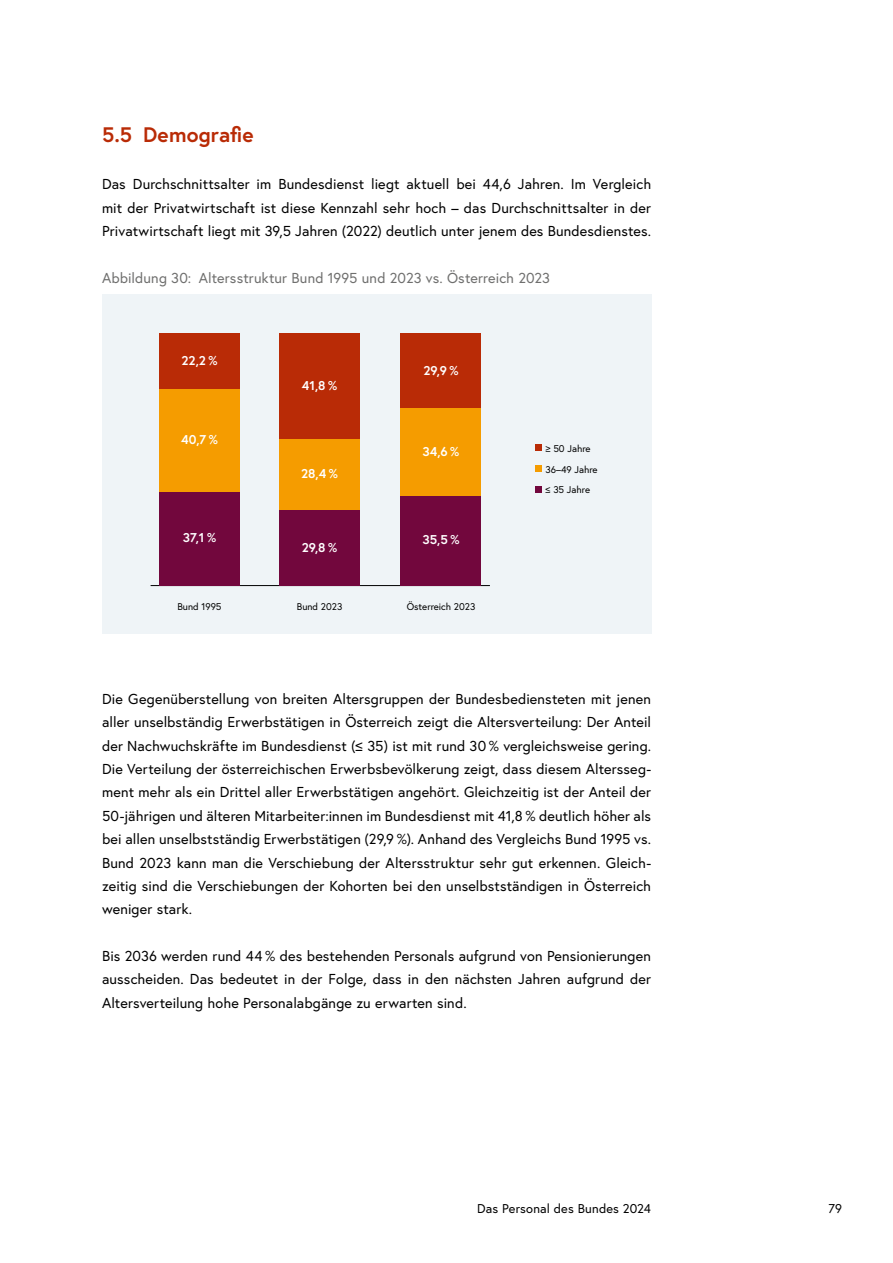
<style>
.page{position:relative;width:893px;height:1263px;background:#fff}
.page>*{position:absolute;margin:0;border:0;box-sizing:border-box;transform-origin:0 0}
.t1{font:700 21px "Europa Austria";letter-spacing:.005em;color:#b92b06}
.p_Abstand_danach{font:14.4px/23.4px "Europa Austria";letter-spacing:.01em;color:#000;text-align:justify}
.p_Abbildungstitel_Nummerierung{font:14.4px "Europa Austria";letter-spacing:.01em;color:#6f6f6e}
.t2{font:700 12.75px "Europa Austria";color:#fff}
.t3{font:12.75px "Europa Austria";letter-spacing:.015em;color:#000}
.t4{font:9.75px/20.7px "Europa Austria";color:#000}
</style>
<div class="page">
<div style="left:102px;top:294px;width:549px;height:340px;background:#eff4f7"></div>
<hr style="left:151px;top:585px;width:339px;height:1px;background:#000">
<div style="left:535px;top:444px;width:7px;height:7px;background:#b92b06"></div>
<div style="left:535px;top:465px;width:7px;height:7px;background:#f59c00"></div>
<div style="left:535px;top:486px;width:7px;height:6px;background:#72073d"></div>
<div style="left:159px;top:333px;width:81px;height:56px;background:#b92b06"></div>
<div style="left:279px;top:333px;width:81px;height:106px;background:#b92b06"></div>
<div style="left:400px;top:333px;width:81px;height:76px;background:#b92b06"></div>
<div style="left:159px;top:389px;width:81px;height:103px;background:#f59c00"></div>
<div style="left:279px;top:439px;width:81px;height:71px;background:#f59c00"></div>
<div style="left:400px;top:409px;width:81px;height:87px;background:#f59c00"></div>
<div style="left:159px;top:492px;width:81px;height:93px;background:#72073d"></div>
<div style="left:279px;top:510px;width:81px;height:75px;background:#72073d"></div>
<div style="left:400px;top:496px;width:81px;height:89px;background:#72073d"></div>
<h2 class="t1" style="left:102px;top:121px;width:153px">5.5 Demografie</h2>
<p class="p_Abstand_danach" style="left:102px;top:172px;width:551px">Das Durchschnittsalter im Bundesdienst liegt aktuell bei 44,6 Jahren. Im Vergleich mit der Privatwirtschaft ist diese Kennzahl sehr hoch – das Durchschnittsalter in der Privatwirtschaft liegt mit 39,5 Jahren (2022) deutlich unter jenem des Bundesdienstes.</p>
<p class="p_Abbildungstitel_Nummerierung" style="left:102px;top:268px;width:449px">Abbildung 30: Altersstruktur Bund 1995 und 2023 vs. Österreich 2023</p>
<p class="t2" style="left:182px;top:352px;width:37px">22,2 %</p>
<p class="t2" style="left:181px;top:431px;width:38px">40,7 %</p>
<p class="t2" style="left:302px;top:377px;width:37px">41,8 %</p>
<p class="t2" style="left:301px;top:465px;width:38px">28,4 %</p>
<p class="t2" style="left:423px;top:362px;width:37px">29,9 %</p>
<p class="t2" style="left:423px;top:443px;width:38px">34,6 %</p>
<p class="t2" style="left:183px;top:529px;width:35px">37,1 %</p>
<p class="t2" style="left:422px;top:531px;width:38px">35,5 %</p>
<p class="t2" style="left:302px;top:538px;width:37px">29,8 %</p>
<p class="t4" style="left:177px;top:596px;width:46px">Bund 1995</p>
<p class="t4" style="left:297px;top:596px;width:47px">Bund 2023</p>
<p class="t4" style="left:407px;top:596px;width:70px">Österreich 2023</p>
<p class="t4" style="left:546px;top:438px;width:54px">≥ 50 Jahre<br>36–49 Jahre ≤ 35 Jahre</p>
<p class="p_Abstand_danach" style="left:102px;top:687px;width:551px">Die Gegenüberstellung von breiten Altersgruppen der Bundesbediensteten mit jenen aller unselbständig Erwerbstätigen in Österreich zeigt die Altersverteilung: Der Anteil der Nachwuchskräfte im Bundesdienst (≤ 35) ist mit rund 30 % vergleichsweise gering.<br>Die Verteilung der österreichischen Erwerbsbevölkerung zeigt, dass diesem Altersseg&shy;ment mehr als ein Drittel aller Erwerbstätigen angehört. Gleichzeitig ist der Anteil der 50-jährigen und älteren Mitarbeiter:innen im Bundesdienst mit 41,8 % deutlich höher als bei allen unselbstständig Erwerbstätigen (29,9 %). Anhand des Vergleichs Bund 1995 vs.<br>Bund 2023 kann man die Verschiebung der Altersstruktur sehr gut erkennen. Gleich&shy;zeitig sind die Verschiebungen der Kohorten bei den unselbstständigen in Österreich weniger stark.</p>
<p class="p_Abstand_danach" style="left:102px;top:944px;width:551px">Bis 2036 werden rund 44 % des bestehenden Personals aufgrund von Pensionierungen ausscheiden. Das bedeutet in der Folge, dass in den nächsten Jahren aufgrund der Altersverteilung hohe Personalabgänge zu erwarten sind.</p>
<p class="t3" style="left:477px;top:1200px;width:173px">Das Personal des Bundes 2024</p>
<p class="t3" style="left:828px;top:1200px;width:15px">79</p>
</div>
